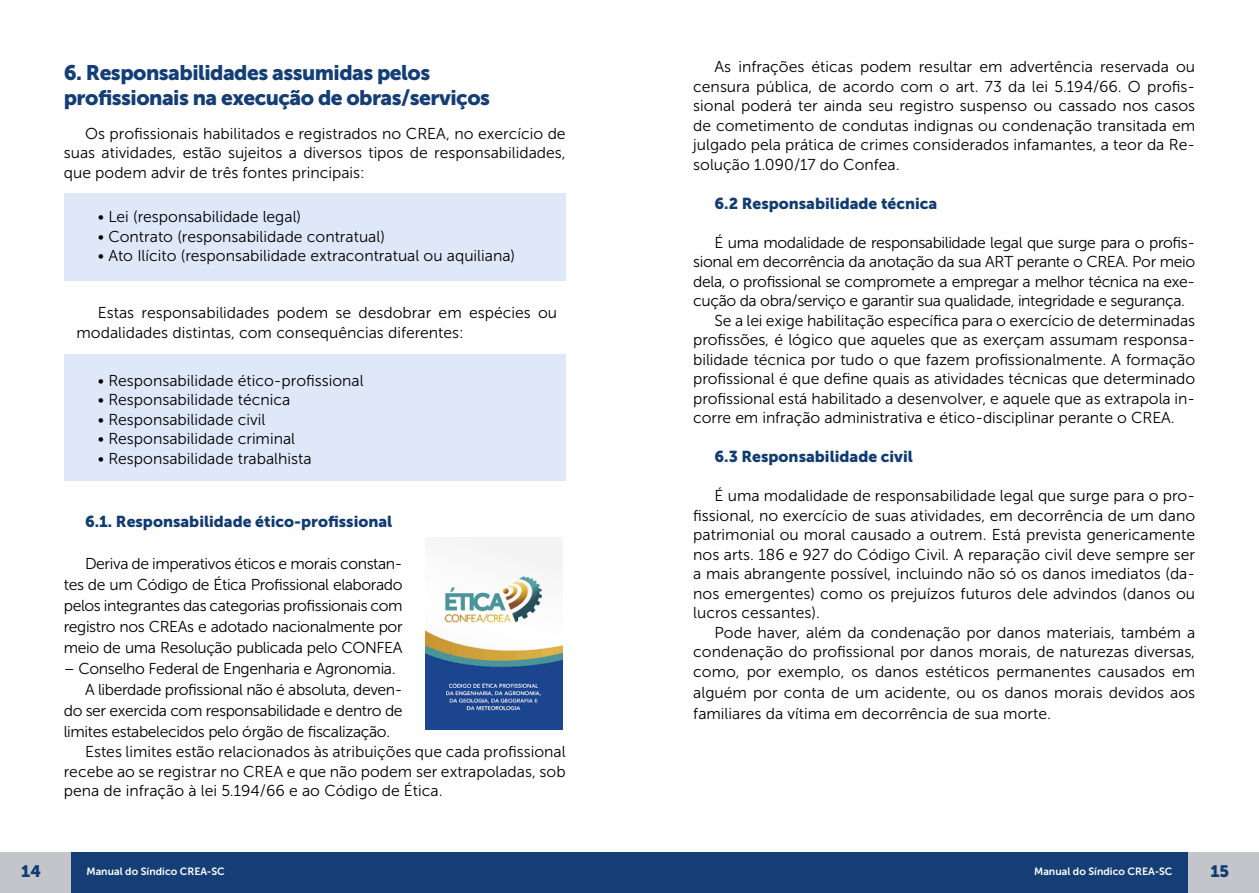
<style>
.page{position:relative;width:1259px;height:893px;background:#fff}
.page>*{position:absolute;margin:0;border:0;box-sizing:border-box;transform-origin:0 0}
.t1{font:21px/25.2px "Museo Sans 900";letter-spacing:-.025em;color:#153e77}
.t2{font:16.5px "Museo Sans 900";color:#113c72}
.t3{font:15.75px/19.5px "Museo Sans 300";letter-spacing:-.005em;color:#000;text-align:justify}
.t4{font:15.75px "Museo Sans 300";letter-spacing:-.025em;color:#000}
.t5{font:15.75px "Museo Sans 900";color:#113c72}
.t6{font:10.5px "Museo Sans 700";color:#fff}
</style>
<div class="page">
<div style="left:629px;top:852px;width:630px;height:41px;background:#153e77"></div>
<div style="left:0;top:852px;width:629px;height:41px;background:#153e77"></div>
<div style="left:1188px;top:852px;width:71px;height:41px;background:#c3c5ca"></div>
<div style="left:0;top:852px;width:71px;height:41px;background:#c3c5ca"></div>
<div style="left:64px;top:193px;width:502px;height:87px;background:#dfe8f9"></div>
<div style="left:64px;top:354px;width:502px;height:126px;background:#dfe8f9"></div>
<img style="left:425px;top:538px;width:137px;height:191px">
<h1 class="t1" style="left:64px;top:59px;width:428px">6. Responsabilidades assumidas pelos profissionais na execução de obras/serviços</h1>
<p class="t3" style="left:693px;top:57px;width:503px;text-indent:21px">As infrações éticas podem resultar em advertência reservada ou censura pública, de acordo com o art. 73 da lei 5.194/66. O profis&shy;sional poderá ter ainda seu registro suspenso ou cassado nos casos de cometimento de condutas indignas ou condenação transitada em julgado pela prática de crimes considerados infamantes, a teor da Re&shy;solução 1.090/17 do Confea.</p>
<p class="t5" style="left:714px;top:194px;width:224px">6.2 Responsabilidade técnica</p>
<p class="t4" style="left:714px;top:234px;width:482px">É uma modalidade de responsabilidade legal que surge para o profis-</p>
<p class="t4" style="left:693px;top:253px;width:503px">sional em decorrência da anotação da sua ART perante o CREA. Por meio</p>
<p class="t4" style="left:693px;top:273px;width:503px">dela, o profissional se compromete a empregar a melhor técnica na exe-</p>
<p class="t4" style="left:693px;top:292px;width:493px">cução da obra/serviço e garantir sua qualidade, integridade e segurança.</p>
<p class="t3" style="left:714px;top:310px;width:482px">Se a lei exige habilitação específica para o exercício de determinadas</p>
<p class="t3" style="left:693px;top:330px;width:503px">profissões, é lógico que aqueles que as exerçam assumam responsa-</p>
<p class="t3" style="left:693px;top:349px;width:503px">bilidade técnica por tudo o que fazem profissionalmente. A formação</p>
<p class="t3" style="left:693px;top:369px;width:503px">profissional é que define quais as atividades técnicas que determinado</p>
<p class="t3" style="left:693px;top:388px;width:503px">profissional está habilitado a desenvolver, e aquele que as extrapola in-</p>
<p class="t3" style="left:693px;top:408px;width:483px">corre em infração administrativa e ético-disciplinar perante o CREA.</p>
<p class="t5" style="left:714px;top:448px;width:200px">6.3 Responsabilidade civil</p>
<p class="t3" style="left:693px;top:486px;width:503px;text-indent:21px">É uma modalidade de responsabilidade legal que surge para o pro&shy;fissional, no exercício de suas atividades, em decorrência de um dano patrimonial ou moral causado a outrem. Está prevista genericamente nos arts. 186 e 927 do Código Civil. A reparação civil deve sempre ser a mais abrangente possível, incluindo não só os danos imediatos (da&shy;nos emergentes) como os prejuízos futuros dele advindos (danos ou lucros cessantes).</p>
<p class="t3" style="left:693px;top:622px;width:503px;text-indent:21px">Pode haver, além da condenação por danos materiais, também a condenação do profissional por danos morais, de naturezas diversas, como, por exemplo, os danos estéticos permanentes causados em</p>
<p class="t3" style="left:693px;top:682px;width:503px;line-height:21px">alguém por conta de um acidente, ou os danos morais devidos aos familiares da vítima em decorrência de sua morte.</p>
<p class="t3" style="left:64px;top:124px;width:503px;text-indent:21px">Os profissionais habilitados e registrados no CREA, no exercício de suas atividades, estão sujeitos a diversos tipos de responsabilidades, que podem advir de três fontes principais:</p>
<p class="t3" style="left:98px;top:207px;width:205px">• Lei (responsabilidade legal)</p>
<p class="t3" style="left:98px;top:227px;width:288px">• Contrato (responsabilidade contratual)</p>
<p class="t3" style="left:98px;top:246px;width:419px">• Ato Ilícito (responsabilidade extracontratual ou aquiliana)</p>
<p class="t3" style="left:77px;top:303px;width:482px;text-indent:21px">Estas responsabilidades podem se desdobrar em espécies ou modalidades distintas, com consequências diferentes:</p>
<p class="t3" style="left:98px;top:371px;width:267px">• Responsabilidade ético-profissional</p>
<p class="t3" style="left:98px;top:390px;width:194px">• Responsabilidade técnica</p>
<p class="t3" style="left:98px;top:410px;width:169px">• Responsabilidade civil</p>
<p class="t3" style="left:98px;top:429px;width:199px">• Responsabilidade criminal</p>
<p class="t3" style="left:98px;top:449px;width:215px">• Responsabilidade trabalhista</p>
<p class="t5" style="left:85px;top:513px;width:309px">6.1. Responsabilidade ético-profissional</p>
<p class="t3" style="left:64px;top:553px;width:340px;line-height:21px;text-indent:21px">Deriva de imperativos éticos e morais constan&shy;tes de um Código de Ética Profissional elaborado pelos integrantes das categorias profissionais com registro nos CREAs e adotado nacionalmente por meio de uma Resolução publicada pelo CONFEA</p>
<p class="t4" style="left:64px;top:660px;width:333px">– Conselho Federal de Engenharia e Agronomia.</p>
<p class="t4" style="left:85px;top:681px;width:319px">A liberdade profissional não é absoluta, deven-</p>
<p class="t4" style="left:64px;top:702px;width:340px">do ser exercida com responsabilidade e dentro de</p>
<p class="t4" style="left:64px;top:723px;width:328px">limites estabelecidos pelo órgão de fiscalização.</p>
<p class="t3" style="left:85px;top:742px;width:482px">Estes limites estão relacionados às atribuições que cada profissional</p>
<p class="t3" style="left:64px;top:761px;width:503px">recebe ao se registrar no CREA e que não podem ser extrapoladas, sob</p>
<p class="t3" style="left:64px;top:781px;width:380px">pena de infração à lei 5.194/66 e ao Código de Ética.</p>
<p class="t2" style="left:21px;top:862px;width:21px">14</p>
<p class="t6" style="left:86px;top:865px;width:140px">Manual do Síndico CREA-SC</p>
<p class="t6" style="left:1034px;top:865px;width:140px">Manual do Síndico CREA-SC</p>
<p class="t2" style="left:1210px;top:862px;width:20px">15</p>
</div>
